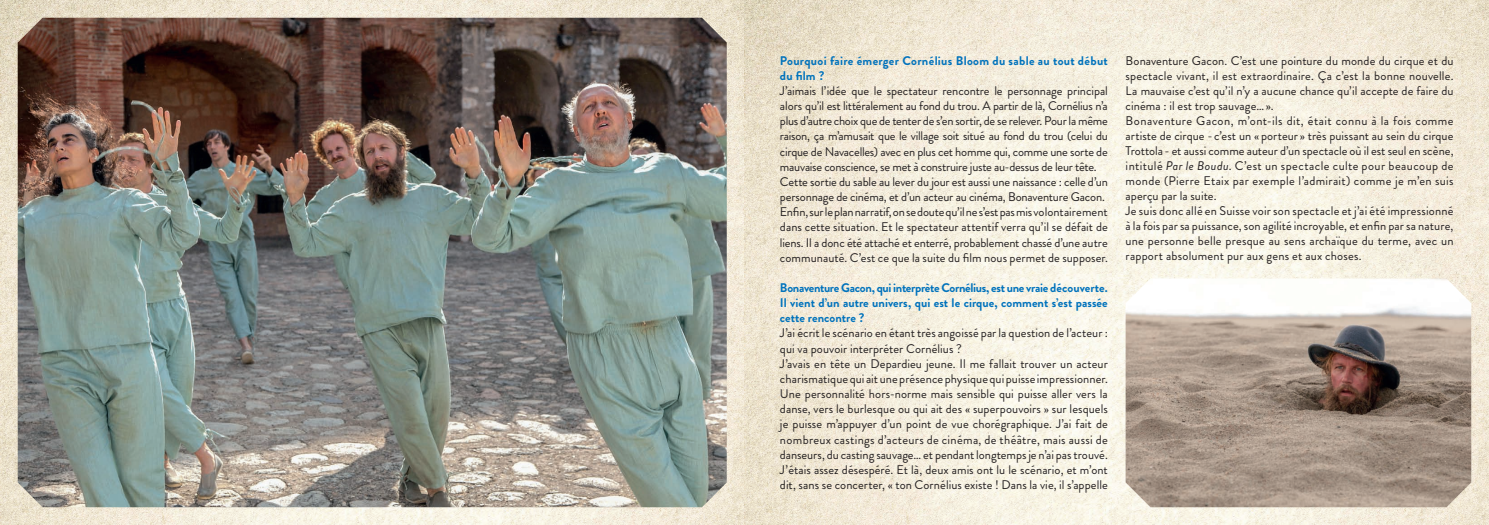
<style>
.page{position:relative;width:1489px;height:525px;background:#fff}
.page>*{position:absolute;margin:0;border:0;box-sizing:border-box;transform-origin:0 0}
.t1{font:12.5px/15px "Brandon Grotesque";letter-spacing:.005em;color:#231f20}
.t2{font:12.5px/15.1px "Brandon Grotesque";letter-spacing:-.015em;color:#231f20}
.t3{font:700 12.5px/15.1px "Brandon Grotesque";letter-spacing:.01em;color:#0072bc}
.s1{font-style:italic}
</style>
<div class="page">
<img style="left:0;top:0;width:1488px;height:524px">
<img style="left:1125px;top:278px;width:345px;height:229px">
<img style="left:18px;top:18px;width:708px;height:489px">
<p class="t3" style="left:780px;top:53px;width:329px">Pourquoi faire émerger Cornélius Bloom du sable au tout début du film ?</p>
<p class="t2" style="left:780px;top:83px;width:329px">J’aimais l’idée que le spectateur rencontre le personnage principal alors qu’il est littéralement au fond du trou. A partir de là, Cornélius n’a plus d’autre choix que de tenter de s’en sortir, de se relever. Pour la même raison, ça m’amusait que le village soit situé au fond du trou (celui du cirque de Navacelles) avec en plus cet homme qui, comme une sorte de mauvaise conscience, se met à construire juste au-dessus de leur tête.<br>Cette sortie du sable au lever du jour est aussi une naissance : celle d’un personnage de cinéma, et d’un acteur au cinéma, Bonaventure Gacon.<br>Enfin, sur le plan narratif, on se doute qu’il ne s’est pas mis volontairement dans cette situation. Et le spectateur attentif verra qu’il se défait de liens. Il a donc été attaché et enterré, probablement chassé d’une autre communauté. C’est ce que la suite du film nous permet de supposer.</p>
<p class="t3" style="left:780px;top:280px;width:329px;text-align:justify">Bonaventure Gacon, qui interprète Cornélius, est une vraie découverte.<br>Il vient d’un autre univers, qui est le cirque, comment s’est passée cette rencontre ?</p>
<p class="t1" style="left:780px;top:325px;width:329px">J’ai écrit le scénario en étant très angoissé par la question de l’acteur : qui va pouvoir interpréter Cornélius ?<br>J’avais en tête un Depardieu jeune. Il me fallait trouver un acteur charismatique qui ait une présence physique qui puisse impressionner.<br>Une personnalité hors-norme mais sensible qui puisse aller vers la danse, vers le burlesque ou qui ait des « superpouvoirs » sur lesquels je puisse m’appuyer d’un point de vue chorégraphique. J’ai fait de nombreux castings d’acteurs de cinéma, de théâtre, mais aussi de danseurs, du casting sauvage… et pendant longtemps je n’ai pas trouvé.<br>J’étais assez désespéré. Et là, deux amis ont lu le scénario, et m’ont dit, sans se concerter, « ton Cornélius existe ! Dans la vie, il s’appelle</p>
<p class="t1" style="left:1125px;top:53px;width:329px">Bonaventure Gacon. C’est une pointure du monde du cirque et du spectacle vivant, il est extraordinaire. Ça c’est la bonne nouvelle.<br>La mauvaise c’est qu’il n’y a aucune chance qu’il accepte de faire du cinéma : il est trop sauvage…».<br>Bonaventure Gacon, m’ont-ils dit, était connu à la fois comme artiste de cirque - c’est un « porteur » très puissant au sein du cirque Trottola- et aussi comme auteur d’un spectacle où il est seul en scène, intitulé <span class="s1">Par le Boudu</span>. C’est un spectacle culte pour beaucoup de monde (Pierre Etaix par exemple l’admirait) comme je m’en suis aperçu par la suite.<br>Je suis donc allé en Suisse voir son spectacle et j’ai été impressionné à la fois par sa puissance, son agilité incroyable, et enfin par sa nature, une personne belle presque au sens archaïque du terme, avec un rapport absolument pur aux gens et aux choses.</p>
</div>
